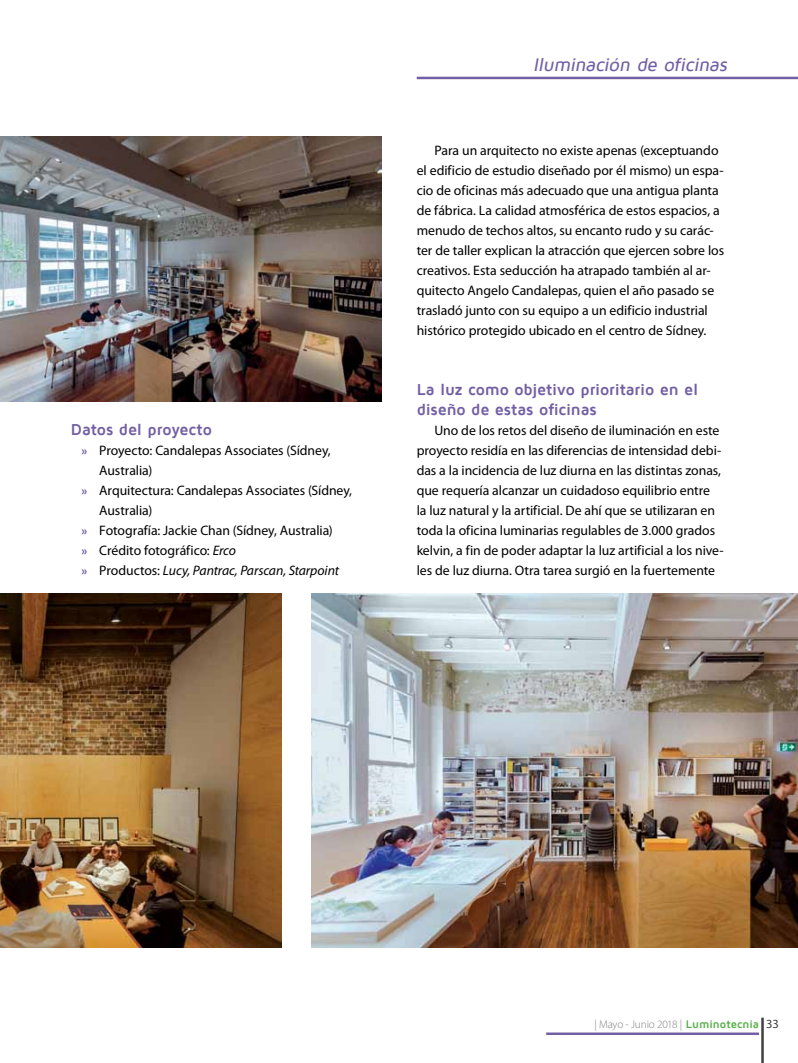
<style>
.page{position:relative;width:798px;height:1063px;background:#fff}
.page>*{position:absolute;margin:0;border:0;box-sizing:border-box;transform-origin:0 0}
.t1{font:italic 500 18.75px "Maven Pro";color:#725fa3}
.t2{font:700 16.25px/20px "Maven Pro";letter-spacing:-.01em;color:#725fa3}
.t3{font:13.75px/20px "Myriad Pro";letter-spacing:-.005em;color:#000}
.t4{font:italic 13.75px "Myriad Pro";letter-spacing:-.005em;color:#000}
.t5{font:300 11.25px "Myriad Pro";letter-spacing:-.015em;color:#808285}
.s1{font-weight:700;font-size:12.5px;color:#725fa3}
.s2{font-style:italic}
.s3{font-weight:700;font-style:normal;font-size:12.5px;color:#725fa3}
.s4{font-style:normal}
.s5{font-family:"Maven Pro";font-weight:700;color:#55b047}
.s6{font-weight:400;font-size:12.5px;color:#414042}
</style>
<div class="page">
<hr style="left:761px;top:1018px;width:2px;height:45px;background:#414042">
<hr style="left:416px;top:77px;width:381px;height:2px;background:#725fa3">
<hr style="left:546px;top:1033px;width:212px;height:2px;background:#725fa3">
<img style="left:0;top:136px;width:381px;height:266px">
<img style="left:311px;top:593px;width:486px;height:355px">
<img style="left:0;top:593px;width:281px;height:355px">
<p class="t2" style="left:71px;top:420px;width:142px">Datos del proyecto</p>
<p class="t3" style="left:81px;top:441px;width:250px"><span class="s1">»</span> Proyecto: Candalepas Associates (Sídney,</p>
<p class="t3" style="left:99px;top:461px;width:54px">Australia)</p>
<p class="t3" style="left:81px;top:481px;width:272px"><span class="s1">»</span> Arquitectura: Candalepas Associates (Sídney,</p>
<p class="t3" style="left:99px;top:501px;width:54px">Australia)</p>
<p class="t3" style="left:81px;top:521px;width:253px"><span class="s1">»</span> Fotografía: Jackie Chan (Sídney, Australia)</p>
<p class="t3" style="left:81px;top:541px;width:156px"><span class="s1">»</span> Crédito fotográfico: <span class="s2">Erco</span></p>
<p class="t4" style="left:81px;top:563px;width:259px"><span class="s3">»</span> <span class="s4">Productos:</span> Lucy, Pantrac, Parscan, Starpoint</p>
<h1 class="t1" style="left:533px;top:55px;width:199px">Iluminación de oficinas</h1>
<p class="t3" style="left:416px;top:141px;width:309px;text-indent:18px">Para un arquitecto no existe apenas (exceptuando el edificio de estudio diseñado por él mismo) un espa&shy;cio de oficinas más adecuado que una antigua planta de fábrica. La calidad atmosférica de estos espacios, a menudo de techos altos, su encanto rudo y su carác&shy;ter de taller explican la atracción que ejercen sobre los creativos. Esta seducción ha atrapado también al ar&shy;quitecto Angelo Candalepas, quien el año pasado se trasladó junto con su equipo a un edificio industrial histórico protegido ubicado en el centro de Sídney.</p>
<p class="t2" style="left:416px;top:380px;width:283px">La luz como objetivo prioritario en el diseño de estas oficinas</p>
<p class="t3" style="left:416px;top:421px;width:308px;text-indent:18px">Uno de los retos del diseño de iluminación en este proyecto residía en las diferencias de intensidad debi&shy;das a la incidencia de luz diurna en las distintas zonas, que requería alcanzar un cuidadoso equilibrio entre<br>la luz natural y la artificial. De ahí que se utilizaran en toda la oficina luminarias regulables de 3.000 grados kelvin, a fin de poder adaptar la luz artificial a los nive&shy;les de luz diurna. Otra tarea surgió en la fuertemente</p>
<p class="t5" style="left:594px;top:1018px;width:186px">| Mayo - Junio 2018 | <span class="s5">Luminotecnia</span> <span class="s6">33</span></p>
</div>
